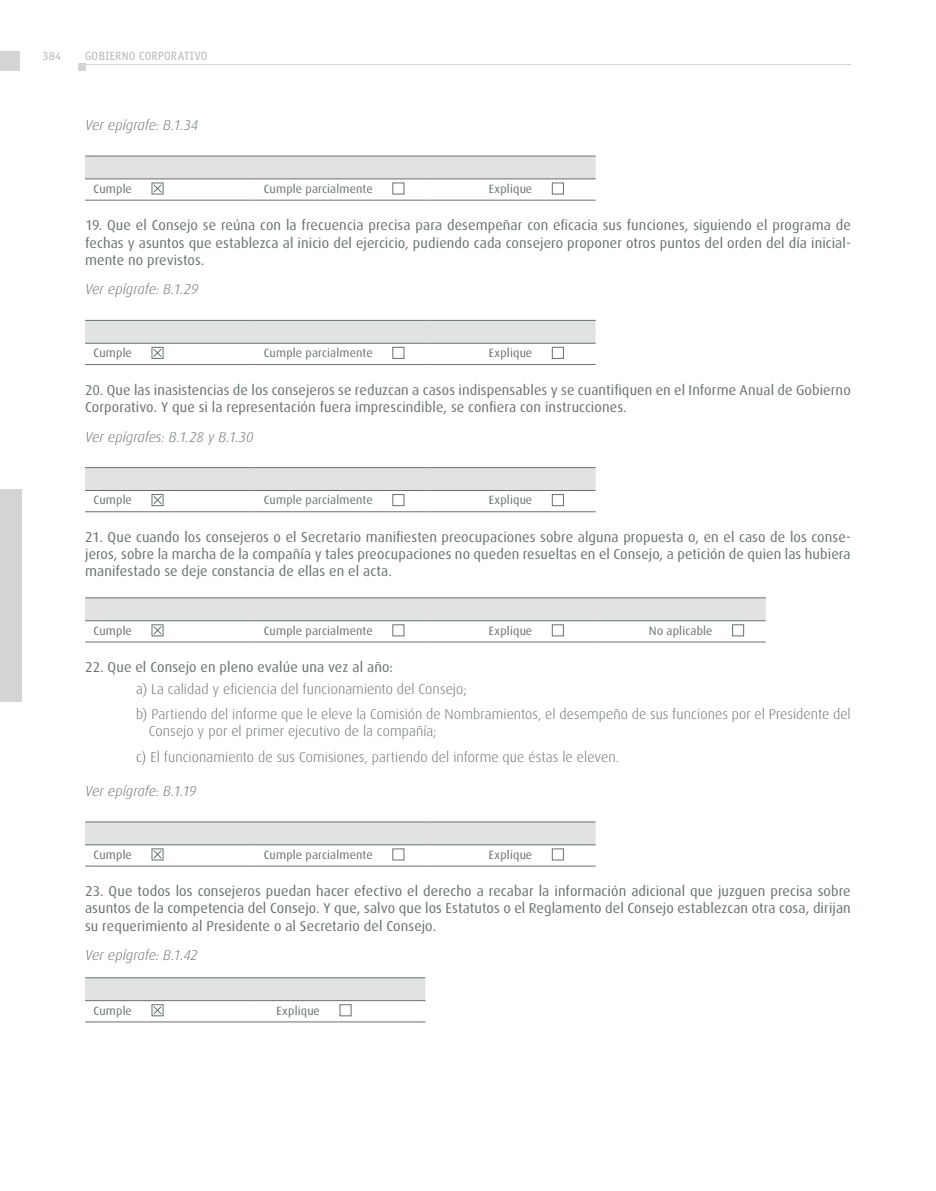
<style>
.page{position:relative;width:936px;height:1191px;background:#fff}
.page>*{position:absolute;margin:0;border:0;box-sizing:border-box;transform-origin:0 0}
.t1{font:14.25px/17.1px "Dax";letter-spacing:.01em;color:#67726b;text-align:justify}
.t2{font:300 14.25px/25.7px "Dax";letter-spacing:.005em;color:#67726b}
.t3{font:italic 300 14.25px "Dax";letter-spacing:.005em;color:#67726b}
.t4{font:12px "Dax";letter-spacing:.015em;color:#67726b}
.t5{font:12px "Officina Sans Std";letter-spacing:.015em;color:#b3b9b5}
</style>
<div class="page">
<div style="left:78px;top:64px;width:7px;height:7px;background:#d2d5d3"></div>
<hr style="left:85px;top:64px;width:765px;height:1px;background:#d2d5d3">
<div style="left:0;top:51px;width:20px;height:20px;background:#d2d5d3"></div>
<div style="left:0;top:489px;width:21px;height:213px;background:#d2d5d3"></div>
<hr style="left:85px;top:200px;width:170px;height:1px;background:#67726b">
<hr style="left:255px;top:200px;width:170px;height:1px;background:#67726b">
<hr style="left:425px;top:200px;width:170px;height:1px;background:#67726b">
<hr style="left:85px;top:364px;width:170px;height:1px;background:#67726b">
<hr style="left:255px;top:364px;width:170px;height:1px;background:#67726b">
<hr style="left:425px;top:364px;width:170px;height:1px;background:#67726b">
<div style="left:85px;top:468px;width:510px;height:22px;background:#e1e3e1"></div>
<hr style="left:85px;top:467px;width:170px;height:1px;background:#67726b">
<hr style="left:255px;top:467px;width:170px;height:1px;background:#67726b">
<hr style="left:425px;top:467px;width:170px;height:1px;background:#67726b">
<hr style="left:85px;top:490px;width:170px;height:1px;background:#67726b">
<hr style="left:255px;top:490px;width:170px;height:1px;background:#67726b">
<hr style="left:425px;top:490px;width:170px;height:1px;background:#67726b">
<hr style="left:85px;top:511px;width:170px;height:1px;background:#67726b">
<hr style="left:255px;top:511px;width:170px;height:1px;background:#67726b">
<hr style="left:425px;top:511px;width:170px;height:1px;background:#67726b">
<div style="left:85px;top:598px;width:680px;height:22px;background:#e1e3e1"></div>
<hr style="left:85px;top:597px;width:170px;height:1px;background:#67726b">
<hr style="left:255px;top:597px;width:170px;height:1px;background:#67726b">
<hr style="left:425px;top:597px;width:170px;height:1px;background:#67726b">
<hr style="left:595px;top:597px;width:170px;height:1px;background:#67726b">
<hr style="left:85px;top:620px;width:170px;height:1px;background:#67726b">
<hr style="left:255px;top:620px;width:170px;height:1px;background:#67726b">
<hr style="left:425px;top:620px;width:170px;height:1px;background:#67726b">
<hr style="left:595px;top:620px;width:170px;height:1px;background:#67726b">
<hr style="left:85px;top:641px;width:170px;height:1px;background:#67726b">
<hr style="left:255px;top:641px;width:170px;height:1px;background:#67726b">
<hr style="left:425px;top:641px;width:170px;height:1px;background:#67726b">
<hr style="left:595px;top:641px;width:170px;height:1px;background:#67726b">
<hr style="left:85px;top:821px;width:170px;height:1px;background:#67726b">
<hr style="left:255px;top:821px;width:170px;height:1px;background:#67726b">
<hr style="left:425px;top:821px;width:170px;height:1px;background:#67726b">
<hr style="left:85px;top:865px;width:170px;height:1px;background:#67726b">
<hr style="left:255px;top:865px;width:170px;height:1px;background:#67726b">
<hr style="left:425px;top:865px;width:170px;height:1px;background:#67726b">
<div style="left:85px;top:978px;width:340px;height:22px;background:#e1e3e1"></div>
<hr style="left:85px;top:977px;width:170px;height:1px;background:#67726b">
<hr style="left:255px;top:977px;width:170px;height:1px;background:#67726b">
<hr style="left:85px;top:1000px;width:170px;height:1px;background:#67726b">
<hr style="left:255px;top:1000px;width:170px;height:1px;background:#67726b">
<hr style="left:85px;top:1021px;width:170px;height:1px;background:#67726b">
<hr style="left:255px;top:1021px;width:170px;height:1px;background:#67726b">
<svg style="left:85px;top:156px;width:510px;height:37px"></svg>
<div style="left:392px;top:183px;width:12px;height:11px;background:#fff;border:1px solid #67726b"></div>
<div style="left:552px;top:183px;width:11px;height:11px;background:#fff;border:1px solid #67726b"></div>
<svg style="left:85px;top:320px;width:510px;height:37px"></svg>
<div style="left:392px;top:347px;width:12px;height:11px;background:#fff;border:1px solid #67726b"></div>
<div style="left:552px;top:347px;width:11px;height:11px;background:#fff;border:1px solid #67726b"></div>
<svg style="left:152px;top:494px;width:11px;height:12px"></svg>
<svg style="left:153px;top:496px;width:9px;height:8px"></svg>
<div style="left:392px;top:494px;width:12px;height:12px;background:#fff;border:1px solid #67726b"></div>
<div style="left:552px;top:494px;width:11px;height:12px;background:#fff;border:1px solid #67726b"></div>
<svg style="left:152px;top:624px;width:11px;height:12px"></svg>
<svg style="left:153px;top:626px;width:9px;height:8px"></svg>
<div style="left:392px;top:624px;width:12px;height:12px;background:#fff;border:1px solid #67726b"></div>
<div style="left:552px;top:624px;width:11px;height:12px;background:#fff;border:1px solid #67726b"></div>
<div style="left:732px;top:624px;width:11px;height:12px;background:#fff;border:1px solid #67726b"></div>
<svg style="left:152px;top:858px;width:11px;height:2px"></svg>
<svg style="left:85px;top:822px;width:510px;height:36px"></svg>
<div style="left:392px;top:848px;width:12px;height:12px;background:#fff;border:1px solid #67726b"></div>
<div style="left:552px;top:848px;width:11px;height:12px;background:#fff;border:1px solid #67726b"></div>
<svg style="left:152px;top:1004px;width:11px;height:12px"></svg>
<svg style="left:153px;top:1006px;width:9px;height:8px"></svg>
<div style="left:340px;top:1004px;width:11px;height:12px;background:#fff;border:1px solid #67726b"></div>
<p class="t5" style="left:43px;top:49px;width:20px">384</p>
<p class="t5" style="left:85px;top:49px;width:124px">GOBIERNO CORPORATIVO</p>
<p class="t3" style="left:85px;top:117px;width:114px">Ver epígrafe: B.1.34</p>
<p class="t4" style="left:94px;top:182px;width:40px">Cumple</p>
<p class="t4" style="left:264px;top:182px;width:110px">Cumple parcialmente</p>
<p class="t4" style="left:489px;top:182px;width:45px">Explique</p>
<p class="t1" style="left:85px;top:217px;width:767px">19. Que el Consejo se reúna con la frecuencia precisa para desempeñar con eficacia sus funciones, siguiendo el programa de fechas y asuntos que establezca al inicio del ejercicio, pudiendo cada consejero proponer otros puntos del orden del día inicial&shy;mente no previstos.</p>
<p class="t3" style="left:85px;top:282px;width:115px">Ver epígrafe: B.1.29</p>
<p class="t4" style="left:94px;top:346px;width:40px">Cumple</p>
<p class="t4" style="left:264px;top:346px;width:110px">Cumple parcialmente</p>
<p class="t4" style="left:489px;top:346px;width:45px">Explique</p>
<p class="t1" style="left:85px;top:381px;width:767px">20. Que las inasistencias de los consejeros se reduzcan a casos indispensables y se cuantifiquen en el Informe Anual de Gobierno<br>Corporativo. Y que si la representación fuera imprescindible, se confiera con instrucciones.</p>
<p class="t3" style="left:85px;top:429px;width:170px">Ver epígrafes: B.1.28 y B.1.30</p>
<p class="t4" style="left:94px;top:494px;width:40px">Cumple</p>
<p class="t4" style="left:264px;top:494px;width:110px">Cumple parcialmente</p>
<p class="t4" style="left:489px;top:494px;width:45px">Explique</p>
<p class="t1" style="left:85px;top:528px;width:767px">21. Que cuando los consejeros o el Secretario manifiesten preocupaciones sobre alguna propuesta o, en el caso de los conse&shy;jeros, sobre la marcha de la compañía y tales preocupaciones no queden resueltas en el Consejo, a petición de quien las hubiera manifestado se deje constancia de ellas en el acta.</p>
<p class="t4" style="left:94px;top:624px;width:40px">Cumple</p>
<p class="t4" style="left:264px;top:624px;width:110px">Cumple parcialmente</p>
<p class="t4" style="left:489px;top:624px;width:45px">Explique</p>
<p class="t4" style="left:649px;top:624px;width:65px">No aplicable</p>
<p class="t1" style="left:85px;top:659px;width:309px">22. Que el Consejo en pleno evalúe una vez al año:</p>
<p class="t2" style="left:136px;top:676px;width:716px">a) La calidad y eficiencia del funcionamiento del Consejo;<br>b) Partiendo del informe que le eleve la Comisión de Nombramientos, el desempeño de sus funciones por el Presidente del</p>
<p class="t2" style="left:136px;top:718px;width:484px;text-indent:13px">Consejo y por el primer ejecutivo de la compañía;<br>c) El funcionamiento de sus Comisiones, partiendo del informe que éstas le eleven.</p>
<p class="t3" style="left:85px;top:783px;width:113px">Ver epígrafe: B.1.19</p>
<p class="t4" style="left:94px;top:848px;width:40px">Cumple</p>
<p class="t4" style="left:264px;top:848px;width:110px">Cumple parcialmente</p>
<p class="t4" style="left:489px;top:848px;width:45px">Explique</p>
<p class="t1" style="left:85px;top:883px;width:767px">23. Que todos los consejeros puedan hacer efectivo el derecho a recabar la información adicional que juzguen precisa sobre asuntos de la competencia del Consejo. Y que, salvo que los Estatutos o el Reglamento del Consejo establezcan otra cosa, dirijan su requerimiento al Presidente o al Secretario del Consejo.</p>
<p class="t3" style="left:85px;top:947px;width:114px">Ver epígrafe: B.1.42</p>
<p class="t4" style="left:94px;top:1003px;width:40px">Cumple</p>
<p class="t4" style="left:276px;top:1003px;width:45px">Explique</p>
</div>
